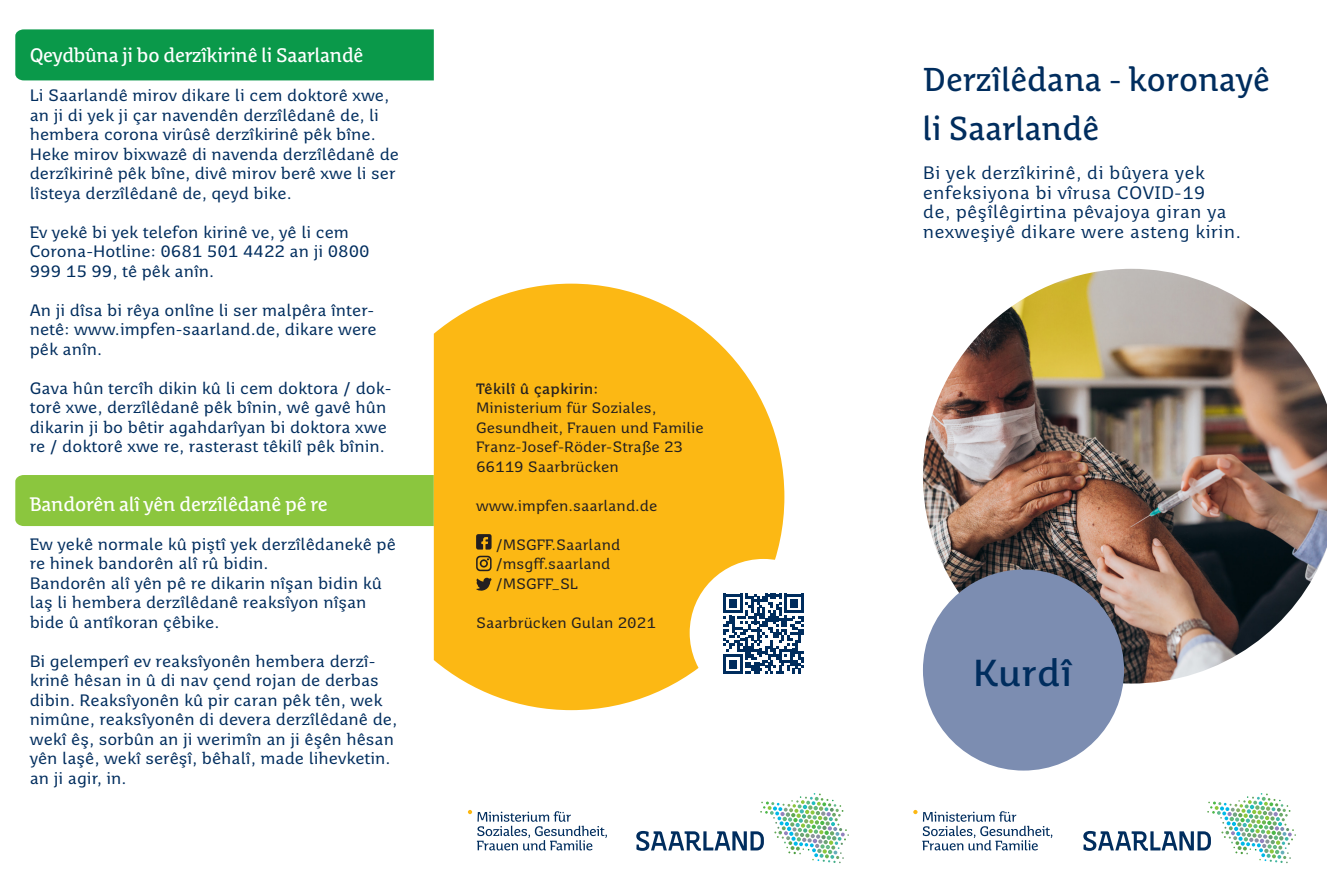
<style>
.page{position:relative;width:1327px;height:893px;background:#fff}
.page>*{position:absolute;margin:0;border:0;box-sizing:border-box;transform-origin:0 0}
.Kreistext{font:700 37.5px "Saar 1450 Text";color:#002d5e}
.Headline_Titel_24{font:33px/48.8px "Saar 1450 Headline";color:#002d5e}
.t1{font:19.5px "Saar 1450 Headline";letter-spacing:-.01em;color:#fff}
.Subline{font:18px/19.5px "Saar 1450 Notes";color:#002d5e}
.Fließtext{font:16.5px/19.5px "Saar 1450 Text";color:#002d5e}
.Herausgeberinformati{font:15px/19.5px "Saar 1450 Text";color:#231f20}
.Herausgeberinformati-2{font:700 15px "Saar 1450 Text";color:#231f20}
</style>
<div class="page">
<img style="left:923px;top:269px;width:404px;height:415px">
<div style="left:15px;top:29px;width:419px;height:51px;background:#0a994a"></div>
<div style="left:15px;top:475px;width:419px;height:51px;background:#8bc63e"></div>
<svg style="left:434px;top:284px;width:350px;height:426px;background:#fcc030"></svg>
<svg style="left:476px;top:534px;width:15px;height:16px"></svg>
<svg style="left:476px;top:556px;width:15px;height:15px"></svg>
<svg style="left:476px;top:577px;width:16px;height:14px"></svg>
<div style="left:689px;top:559px;width:148px;height:148px;background:#fff;border-radius:50%"></div>
<svg style="left:723px;top:594px;width:80px;height:80px"></svg>
<svg style="left:1083px;top:793px;width:213px;height:70px"></svg>
<svg style="left:913px;top:810px;width:139px;height:40px"></svg>
<svg style="left:636px;top:793px;width:213px;height:70px"></svg>
<svg style="left:468px;top:810px;width:139px;height:40px"></svg>
<div style="left:923px;top:569px;width:201px;height:202px;background:#7c8db1;border-radius:50%"></div>
<p class="t1" style="left:30px;top:44px;width:335px">Qeydbûna ji bo derzîkirinê li Saarlandê</p>
<p class="Fließtext" style="left:30px;top:85px;width:371px">Li Saarlandê mirov dikare li cem doktorê xwe, an ji di yek ji çar navendên derzîlêdanê de, li hembera corona virûsê derzîkirinê pêk bîne.<br>Heke mirov bixwazê di navenda derzîlêdanê de derzîkirinê pêk bîne, divê mirov berê xwe li ser lîsteya derzîlêdanê de, qeyd bike.</p>
<p class="Fließtext" style="left:30px;top:222px;width:341px">Ev yekê bi yek telefon kirinê ve, yê li cem<br>Corona-Hotline: 0681 501 4422 an ji 0800<br>999 15 99, tê pêk anîn.</p>
<p class="Fließtext" style="left:30px;top:300px;width:348px">An ji dîsa bi rêya onlîne li ser malpêra înter&shy;netê: www.impfen-saarland.de, dikare were pêk anîn.</p>
<p class="Fließtext" style="left:30px;top:378px;width:363px">Gava hûn tercîh dikin kû li cem doktora / dok&shy;torê xwe, derzîlêdanê pêk bînin, wê gavê hûn dikarin ji bo bêtir agahdarîyan bi doktora xwe re / doktorê xwe re, rasterast têkilî pêk bînin.</p>
<p class="Headline_Titel_24" style="left:923px;top:56px;width:348px">Derzîlêdana - koronayê li Saarlandê</p>
<p class="Subline" style="left:923px;top:163px;width:320px">Bi yek derzîkirinê, di bûyera yek enfeksiyona bi vîrusa COVID-19<br>de, pêşîlêgirtina pêvajoya giran ya nexweşiyê dikare were asteng kirin.</p>
<p class="Herausgeberinformati-2" style="left:476px;top:379px;width:124px">Têkilî û çapkirin:</p>
<p class="Herausgeberinformati" style="left:476px;top:398px;width:229px">Ministerium für Soziales,<br>Gesundheit, Frauen und Familie</p>
<p class="Herausgeberinformati" style="left:476px;top:437px;width:209px">Franz-Josef-Röder-Straße 23</p>
<p class="Herausgeberinformati" style="left:476px;top:457px;width:144px">66119 Saarbrücken</p>
<p class="Herausgeberinformati" style="left:476px;top:496px;width:183px">www.impfen.saarland.de</p>
<p class="Herausgeberinformati" style="left:496px;top:535px;width:126px">/MSGFF.Saarland</p>
<p class="Herausgeberinformati" style="left:496px;top:554px;width:116px">/msgff.saarland</p>
<p class="Herausgeberinformati" style="left:496px;top:574px;width:84px">/MSGFF_SL</p>
<p class="Herausgeberinformati" style="left:476px;top:613px;width:181px">Saarbrücken Gulan 2021</p>
<p class="t1" style="left:30px;top:492px;width:299px">Bandorên alî yên derzîlêdanê pê re</p>
<p class="Fließtext" style="left:30px;top:534px;width:368px">Ew yekê normale kû piştî yek derzîlêdanekê pê re hinek bandorên alî rû bidin.</p>
<p class="Fließtext" style="left:30px;top:573px;width:354px">Bandorên alî yên pê re dikarin nîşan bidin kû laş li hembera derzîlêdanê reaksîyon nîşan bide û antîkoran çêbike.</p>
<p class="Fließtext" style="left:30px;top:651px;width:369px">Bi gelemperî ev reaksîyonên hembera derzî&shy;krinê hêsan in û di nav çend rojan de derbas dibin. Reaksîyonên kû pir caran pêk tên, wek nimûne, reaksîyonên di devera derzîlêdanê de, wekî êş, sorbûn an ji werimîn an ji êşên hêsan yên laşê, wekî serêşî, bêhalî, made lihevketin. an ji agir, in.</p>
<p class="Kreistext" style="left:973px;top:650px;width:101px">Kurdî</p>
</div>
